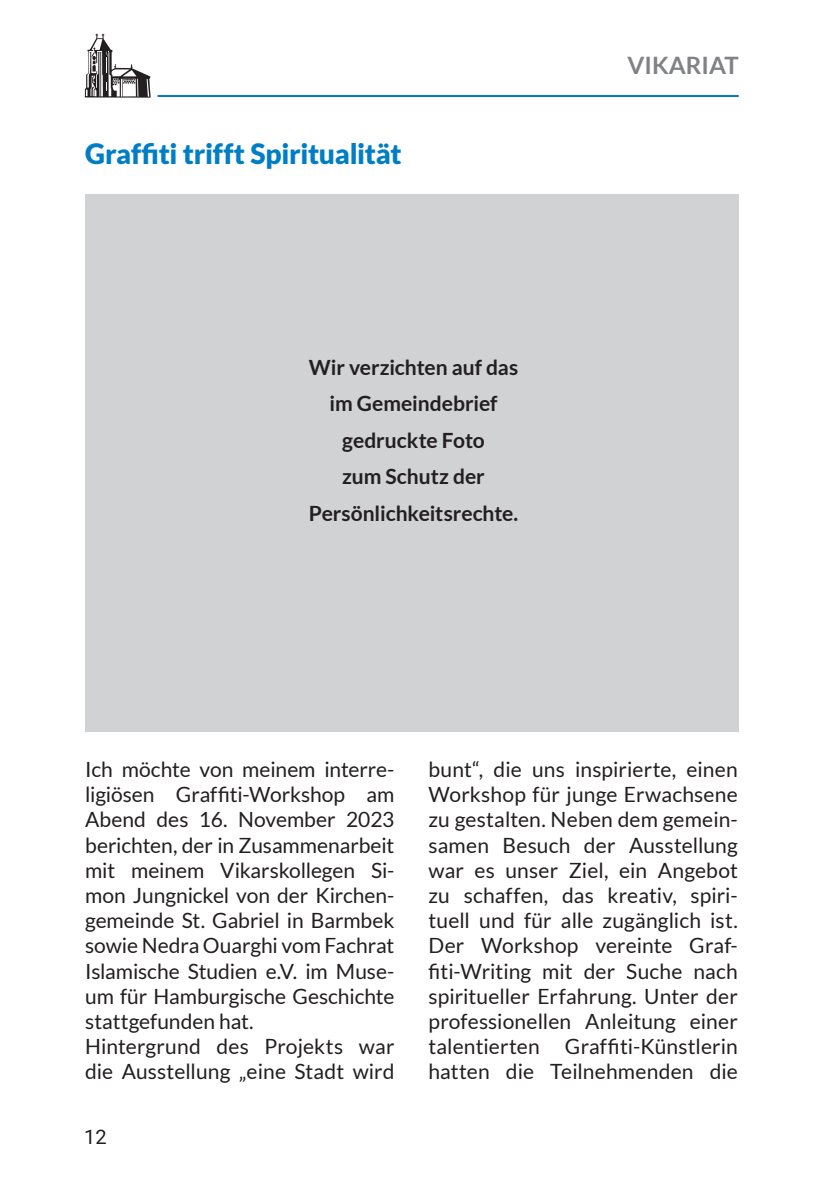
<style>
.page{position:relative;width:840px;height:1191px;background:#fff}
.page>*{position:absolute;margin:0;border:0;box-sizing:border-box;transform-origin:0 0}
.Titel_14p{font:900 28px "Lato";letter-spacing:-.01em;color:#007ec5}
.Titel_20p{font:700 24px "Lato";color:#808285}
.Fließtext{font:21px/25.2px "Lato";letter-spacing:.005em;color:#231f20;text-align:justify}
.Fließtext-2{font:700 21px "Lato";letter-spacing:-.005em;color:#231f20}
.t1{font:20px "Roboto";color:#231f20}
</style>
<div class="page">
<hr style="left:157px;top:95px;width:581px;height:2px;background:#007ec5">
<svg style="left:85px;top:34px;width:66px;height:64px"></svg>
<div style="left:85px;top:194px;width:653px;height:537px;background:#d1d2d4"></div>
<p class="Titel_14p" style="left:85px;top:138px;width:318px">Graffiti trifft Spiritualität</p>
<p class="Fließtext-2" style="left:309px;top:355px;width:211px">Wir verzichten auf das</p>
<p class="Fließtext-2" style="left:329px;top:392px;width:169px">im Gemeindebrief</p>
<p class="Fließtext-2" style="left:342px;top:428px;width:144px">gedruckte Foto</p>
<p class="Fließtext-2" style="left:342px;top:465px;width:144px">zum Schutz der</p>
<p class="Fließtext-2" style="left:309px;top:501px;width:211px">Persönlichkeitsrechte.</p>
<p class="Titel_20p" style="left:627px;top:52px;width:113px">VIKARIAT</p>
<p class="Fließtext" style="left:85px;top:756px;width:310px">Ich möchte von meinem interre&shy;ligiösen Graffiti-Workshop am Abend des 16. November 2023 berichten, der in Zusammenarbeit mit meinem Vikarskollegen Si&shy;mon Jungnickel von der Kirchen&shy;gemeinde St. Gabriel in Barmbek sowie Nedra Ouarghi vom Fachrat Islamische Studien e.V. im Muse&shy;um für Hamburgische Geschichte stattgefunden hat.</p>
<p class="Fließtext" style="left:85px;top:1033px;width:311px">Hintergrund des Projekts war die Ausstellung „eine Stadt wird</p>
<p class="t1" style="left:84px;top:1122px;width:24px">12</p>
<p class="Fließtext" style="left:428px;top:756px;width:311px">bunt“, die uns inspirierte, einen Workshop für junge Erwachsene zu gestalten. Neben dem gemein&shy;samen Besuch der Ausstellung war es unser Ziel, ein Angebot zu schaffen, das kreativ, spiri&shy;tuell und für alle zugänglich ist.<br>Der Workshop vereinte Graf&shy;fiti-Writing mit der Suche nach spiritueller Erfahrung. Unter der professionellen Anleitung einer talentierten Graffiti-Künstlerin hatten die Teilnehmenden die</p>
</div>
